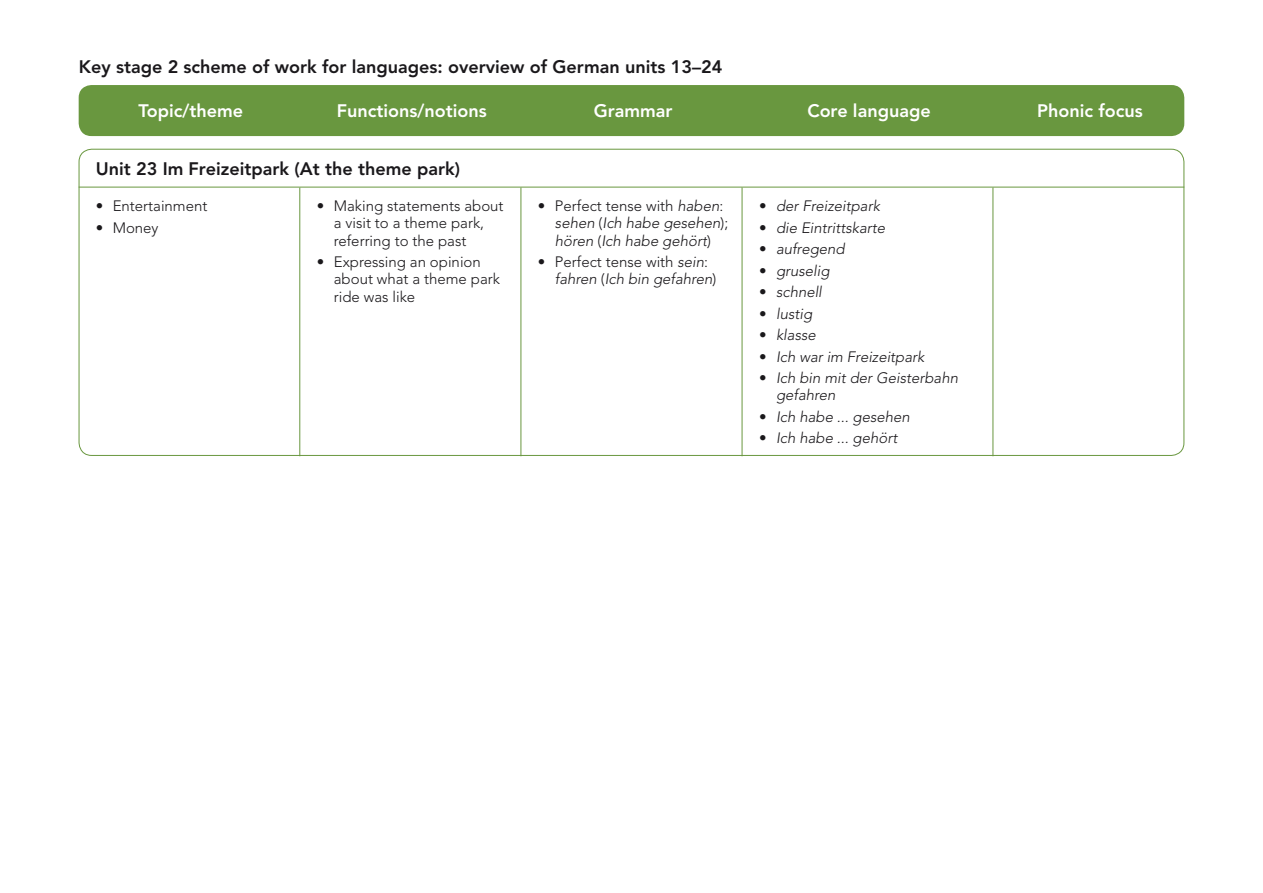
<style>
.page{position:relative;width:1263px;height:893px;background:#fff}
.page>*{position:absolute;margin:0;border:0;box-sizing:border-box;transform-origin:0 0}
.t1{font:800 18px "Avenir LT Std";color:#1a181b}
.t2{font:800 18px "Avenir LT Std";color:#fff}
.t3{font:italic 300 15px/17.2px "Avenir LT Std";color:#1a181b}
.t4{font:300 15px/17.2px "Avenir LT Std";color:#1a181b}
.s1{font-style:normal}
</style>
<div class="page">
<div style="left:79px;top:85px;width:1105px;height:51px;background:#69973f;border-radius:13px"></div>
<hr style="left:79px;top:187px;width:221px;height:1px;background:#69973f">
<hr style="left:300px;top:187px;width:221px;height:1px;background:#69973f">
<hr style="left:299px;top:187px;width:1px;height:269px;background:#69973f">
<hr style="left:521px;top:187px;width:221px;height:1px;background:#69973f">
<hr style="left:520px;top:187px;width:1px;height:269px;background:#69973f">
<hr style="left:742px;top:187px;width:251px;height:1px;background:#69973f">
<hr style="left:742px;top:187px;width:1px;height:269px;background:#69973f">
<hr style="left:993px;top:187px;width:191px;height:1px;background:#69973f">
<hr style="left:992px;top:187px;width:1px;height:269px;background:#69973f">
<svg style="left:94px;top:186px;width:414px;height:136px"></svg>
<div style="left:537px;top:202px;width:9px;height:8px;border:3px solid #fff;border-radius:50%"></div>
<div style="left:537px;top:258px;width:9px;height:8px;border:3px solid #fff;border-radius:50%"></div>
<svg style="left:551px;top:186px;width:180px;height:2px"></svg>
<div style="left:759px;top:202px;width:8px;height:8px;border:3px solid #fff;border-radius:50%"></div>
<div style="left:759px;top:223px;width:8px;height:9px;border:3px solid #fff;border-radius:50%"></div>
<div style="left:759px;top:245px;width:8px;height:8px;border:3px solid #fff;border-radius:50%"></div>
<div style="left:759px;top:266px;width:8px;height:9px;border:3px solid #fff;border-radius:50%"></div>
<div style="left:759px;top:288px;width:8px;height:8px;border:3px solid #fff;border-radius:50%"></div>
<div style="left:759px;top:309px;width:8px;height:9px;border:3px solid #fff;border-radius:50%"></div>
<div style="left:759px;top:331px;width:8px;height:8px;border:3px solid #fff;border-radius:50%"></div>
<div style="left:759px;top:352px;width:8px;height:9px;border:3px solid #fff;border-radius:50%"></div>
<div style="left:759px;top:374px;width:8px;height:8px;border:3px solid #fff;border-radius:50%"></div>
<div style="left:759px;top:412px;width:8px;height:9px;border:3px solid #fff;border-radius:50%"></div>
<svg style="left:772px;top:186px;width:188px;height:270px"></svg>
<div style="left:759px;top:434px;width:8px;height:8px;border:3px solid #fff;border-radius:50%"></div>
<p class="t1" style="left:79px;top:56px;width:645px">Key stage 2 scheme of work for languages: overview of German units 13–24</p>
<p class="t2" style="left:138px;top:100px;width:106px">Topic/theme</p>
<p class="t2" style="left:337px;top:100px;width:151px">Functions/notions</p>
<p class="t2" style="left:594px;top:100px;width:80px">Grammar</p>
<p class="t2" style="left:807px;top:100px;width:125px">Core language</p>
<p class="t2" style="left:1037px;top:100px;width:107px">Phonic focus</p>
<p class="t1" style="left:96px;top:158px;width:366px">Unit 23 Im Freizeitpark (At the theme park)</p>
<p class="t4" style="left:96px;top:197px;width:113px">• Entertainment</p>
<p class="t4" style="left:96px;top:219px;width:64px">• Money</p>
<p class="t4" style="left:334px;top:197px;width:171px;text-indent:-17px">• Making statements about a visit to a theme park, referring to the past</p>
<p class="t4" style="left:334px;top:253px;width:168px;text-indent:-17px">• Expressing an opinion about what a theme park ride was like</p>
<p class="t3" style="left:555px;top:198px;width:175px;text-indent:-17px"><span class="s1">• Perfect tense with</span> haben<span class="s1">: </span>sehen <span class="s1">(</span>Ich habe gesehen<span class="s1">); </span>hören <span class="s1">(</span>Ich habe gehört<span class="s1">)</span></p>
<p class="t3" style="left:555px;top:254px;width:163px;text-indent:-17px"><span class="s1">• Perfect tense with</span> sein<span class="s1">: </span>fahren <span class="s1">(</span>Ich bin gefahren<span class="s1">)</span></p>
<p class="t3" style="left:759px;top:198px;width:122px"><span class="s1">•</span> der Freizeitpark</p>
<p class="t3" style="left:759px;top:219px;width:128px"><span class="s1">•</span> die Eintrittskarte</p>
<p class="t3" style="left:759px;top:241px;width:87px"><span class="s1">•</span> aufregend</p>
<p class="t3" style="left:759px;top:262px;width:72px"><span class="s1">•</span> gruselig</p>
<p class="t3" style="left:759px;top:284px;width:64px"><span class="s1">•</span> schnell</p>
<p class="t3" style="left:759px;top:305px;width:55px"><span class="s1">•</span> lustig</p>
<p class="t3" style="left:759px;top:327px;width:58px"><span class="s1">•</span> klasse</p>
<p class="t3" style="left:759px;top:348px;width:167px"><span class="s1">•</span> Ich war im Freizeitpark</p>
<p class="t3" style="left:776px;top:370px;width:183px;text-indent:-17px"><span class="s1">•</span> Ich bin mit der Geisterbahn gefahren</p>
<p class="t3" style="left:759px;top:408px;width:152px"><span class="s1">•</span> Ich habe ... gesehen</p>
<p class="t3" style="left:759px;top:430px;width:140px"><span class="s1">•</span> Ich habe ... gehört</p>
</div>
